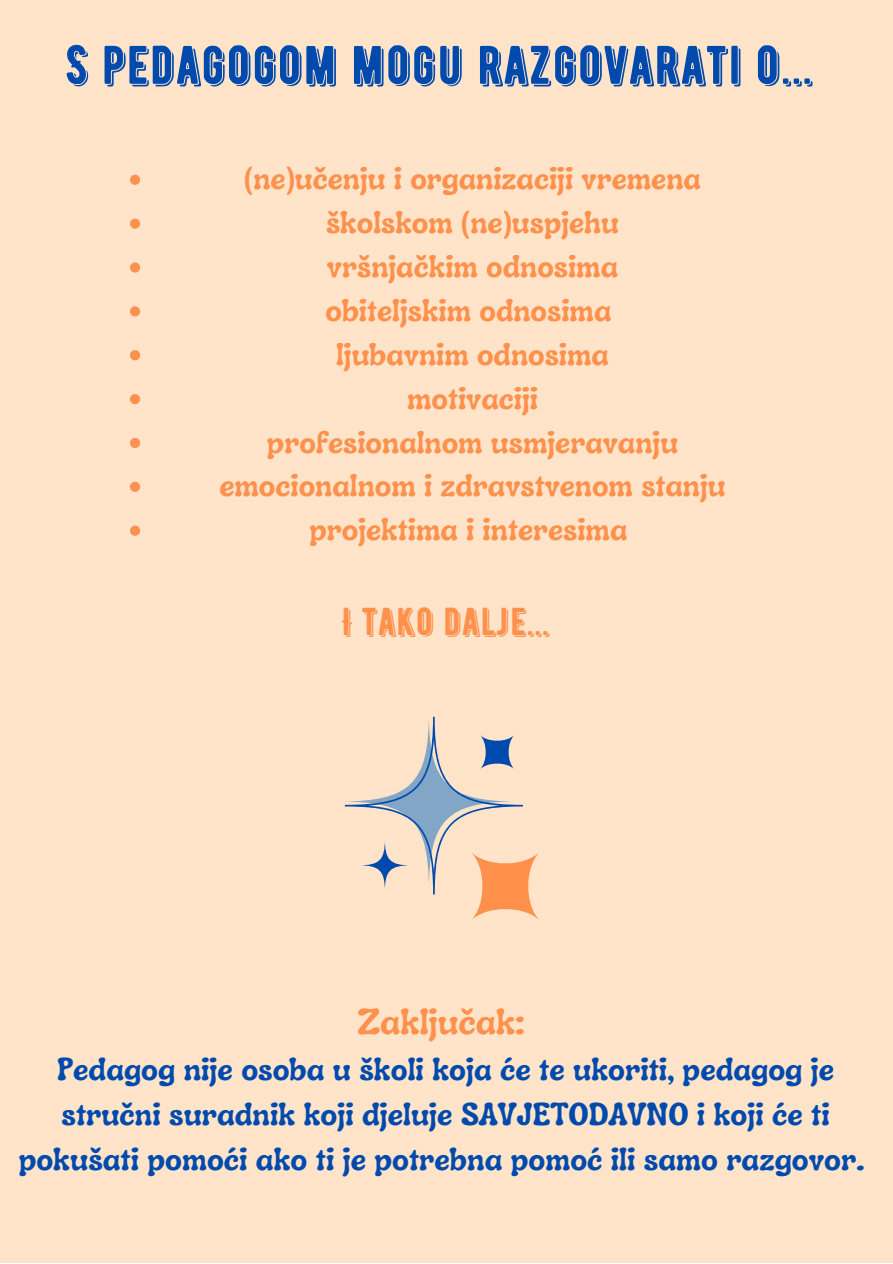
<style>
.page{position:relative;width:893px;height:1264px;background:#fff}
.page>*{position:absolute;margin:0;border:0;box-sizing:border-box;transform-origin:0 0}
.t1{font:54.15px "BERNIER Shade";color:#004aad}
.t2{font:38.85px "BERNIER Shade";color:#ff914d}
.t3{font:700 36.75px "Luckybones";color:#ff914d}
.t4{font:700 32.25px/45px "Luckybones";color:#004aad;text-align:center}
.t5{font:700 31.65px "Luckybones";color:#ff914d}
</style>
<div class="page">
<div style="left:0;top:0;width:892px;height:1262px;background:#ffe4c9"></div>
<svg style="left:130px;top:175px;width:10px;height:10px"></svg>
<svg style="left:130px;top:219px;width:10px;height:10px"></svg>
<svg style="left:130px;top:262px;width:10px;height:10px"></svg>
<svg style="left:130px;top:306px;width:10px;height:10px"></svg>
<svg style="left:130px;top:350px;width:10px;height:10px"></svg>
<svg style="left:130px;top:394px;width:10px;height:10px"></svg>
<svg style="left:130px;top:438px;width:10px;height:10px"></svg>
<svg style="left:130px;top:482px;width:10px;height:10px"></svg>
<svg style="left:130px;top:525px;width:10px;height:10px"></svg>
<svg style="left:472px;top:853px;width:67px;height:67px"></svg>
<svg style="left:345px;top:716px;width:178px;height:178px"></svg>
<p class="t1" style="left:65px;top:32px;width:749px">S PEDAGOGOM MOGU RAZGOVARATI O...</p>
<p class="t5" style="left:244px;top:158px;width:458px">(ne)učenju i organizaciji vremena</p>
<p class="t5" style="left:326px;top:202px;width:294px">školskom (ne)uspjehu</p>
<p class="t5" style="left:327px;top:246px;width:293px">vršnjačkim odnosima</p>
<p class="t5" style="left:325px;top:289px;width:287px">obiteljskim odnosima</p>
<p class="t5" style="left:336px;top:333px;width:274px">ljubavnim odnosima</p>
<p class="t5" style="left:407px;top:377px;width:133px">motivaciji</p>
<p class="t5" style="left:267px;top:421px;width:412px">profesionalnom usmjeravanju</p>
<p class="t5" style="left:219px;top:465px;width:508px">emocionalnom i zdravstvenom stanju</p>
<p class="t5" style="left:309px;top:509px;width:319px">projektima i interesima</p>
<p class="t2" style="left:341px;top:598px;width:210px">I TAKO DALJE...</p>
<p class="t3" style="left:357px;top:997px;width:168px">Zaključak:</p>
<p class="t4" style="left:19px;top:1045px;width:847px">Pedagog nije osoba u školi koja će te ukoriti, pedagog je stručni suradnik koji djeluje SAVJETODAVNO i koji će ti pokušati pomoći ako ti je potrebna pomoć ili samo razgovor.</p>
</div>
